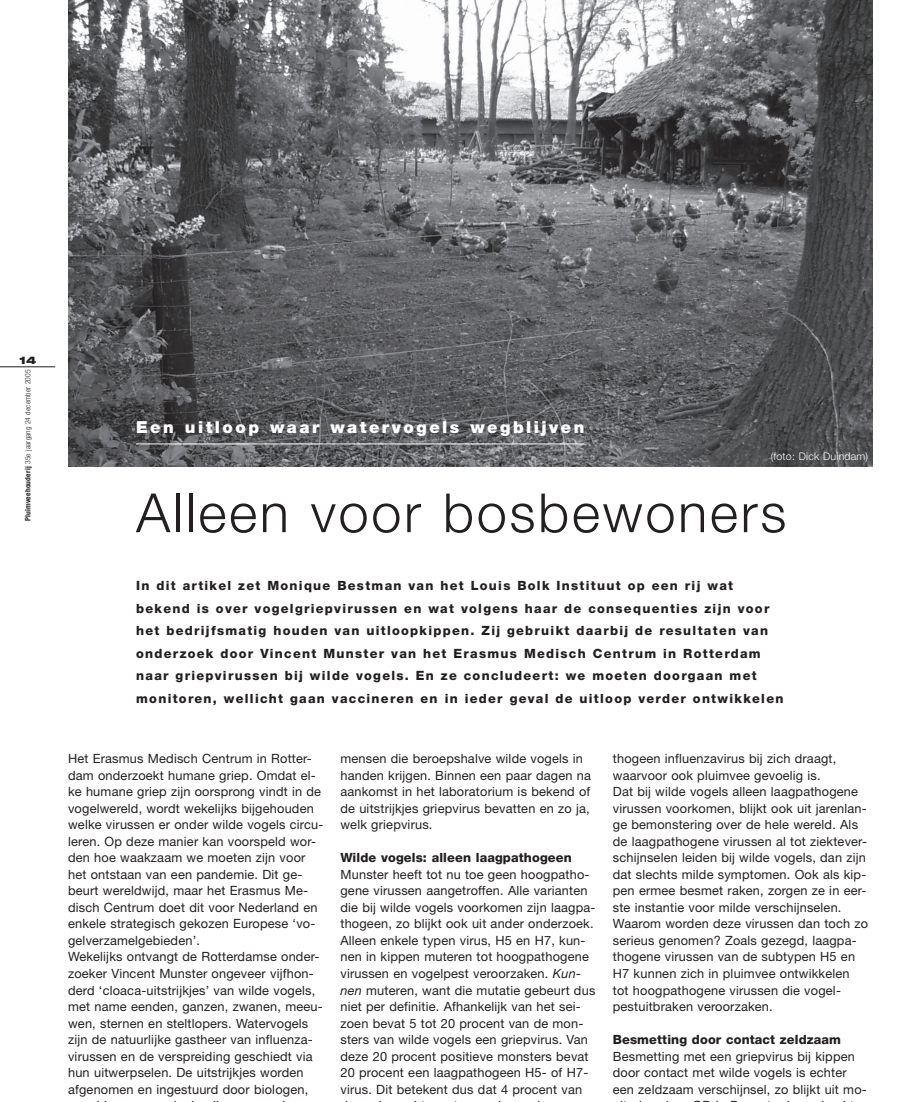
<style>
.page{position:relative;width:915px;height:1102px;background:#fff}
.page>*{position:absolute;margin:0;border:0;box-sizing:border-box;transform-origin:0 0}
.t1{font:300 54px "Helvetica Neue LT Std";letter-spacing:.05em;color:#231f20}
.t2{font:900 16.5px "Helvetica Neue LT Std";letter-spacing:.15em;color:#fff}
.t3{font:12.75px/16.5px "Helvetica Neue LT Std";letter-spacing:.015em;color:#231f20}
.t4{font:800 12.75px/22.5px "Helvetica Neue LT Std";letter-spacing:.1em;color:#231f20}
.t5{font:800 12.75px "Helvetica Neue LT Std";letter-spacing:.01em;color:#231f20}
.t6{font:300 10.5px "Helvetica Neue LT Std";letter-spacing:.025em;color:#fff}
.t7{font:900 expanded 10.5px "Helvetica Neue LT Std";color:#231f20}
.t8{font:300 condensed 7.5px "Helvetica Neue LT Std";letter-spacing:.025em;color:#231f20}
.s1{font-weight:700}
.s2{font-style:italic}
</style>
<div class="page">
<hr style="left:0;top:366px;width:55px;height:1px;background:#231f20">
<img style="left:68px;top:0;width:804px;height:466px">
<hr style="left:136px;top:443px;width:448px;height:1px;background:#fff">
<p class="t7" style="left:19px;top:356px;width:19px">14</p>
<p class="t8" style="left:25px;top:521px;width:153px;rotate:-90deg"><span class="s1">Pluimveehouderij</span> 35e jaargang 24 december 2005</p>
<p class="t2" style="left:136px;top:421px;width:449px">Een uitloop waar watervogels wegblijven</p>
<p class="t6" style="left:770px;top:452px;width:99px">(foto: Dick Duindam)</p>
<h1 class="t1" style="left:136px;top:493px;width:651px">Alleen voor bosbewoners</h1>
<p class="t4" style="left:136px;top:575px;width:648px">In dit artikel zet Monique Bestman van het Louis Bolk Instituut op een rij wat bekend is over vogelgriepvirussen en wat volgens haar de consequenties zijn voor het bedrijfsmatig houden van uitloopkippen. Zij gebruikt daarbij de resultaten van onderzoek door Vincent Munster van het Erasmus Medisch Centrum in Rotterdam naar griepvirussen bij wilde vogels. En ze concludeert: we moeten doorgaan met monitoren, wellicht gaan vaccineren en in ieder geval de uitloop verder ontwikkelen</p>
<p class="t3" style="left:68px;top:751px;width:256px">Het Erasmus Medisch Centrum in Rotter&shy;dam onderzoekt humane griep. Omdat el&shy;ke humane griep zijn oorsprong vindt in de vogelwereld, wordt wekelijks bijgehouden welke virussen er onder wilde vogels circu&shy;leren. Op deze manier kan voorspeld wor&shy;den hoe waakzaam we moeten zijn voor het ontstaan van een pandemie. Dit ge&shy;beurt wereldwijd, maar het Erasmus Me&shy;disch Centrum doet dit voor Nederland en enkele strategisch gekozen Europese ‘vo&shy;gelverzamelgebieden’.<br>Wekelijks ontvangt de Rotterdamse onder&shy;zoeker Vincent Munster ongeveer vijfhon&shy;derd ‘cloaca-uitstrijkjes’ van wilde vogels, met name eenden, ganzen, zwanen, meeu&shy;wen, sternen en steltlopers. Watervogels zijn de natuurlijke gastheer van influenza&shy;virussen en de verspreiding geschiedt via hun uitwerpselen. De uitstrijkjes worden afgenomen en ingestuurd door biologen,</p>
<p class="t3" style="left:340px;top:751px;width:252px">mensen die beroepshalve wilde vogels in handen krijgen. Binnen een paar dagen na aankomst in het laboratorium is bekend of de uitstrijkjes griepvirus bevatten en zo ja, welk griepvirus.</p>
<p class="t5" style="left:340px;top:853px;width:233px">Wilde vogels: alleen laagpathogeen</p>
<p class="t3" style="left:340px;top:867px;width:256px">Munster heeft tot nu toe geen hoogpatho&shy;gene virussen aangetroffen. Alle varianten die bij wilde vogels voorkomen zijn laagpa&shy;thogeen, zo blijkt ook uit ander onderzoek.<br>Alleen enkele typen virus, H5 en H7, kun&shy;nen in kippen muteren tot hoogpathogene virussen en vogelpest veroorzaken. <span class="s2">Kun&shy;nen</span> muteren, want die mutatie gebeurt dus niet per definitie. Afhankelijk van het sei&shy;zoen bevat 5 tot 20 procent van de mon&shy;sters van wilde vogels een griepvirus. Van deze 20 procent positieve monsters bevat 20 procent een laagpathogeen H5- of H7- virus. Dit betekent dus dat 4 procent van</p>
<p class="t3" style="left:612px;top:751px;width:257px">thogeen influenzavirus bij zich draagt, waarvoor ook pluimvee gevoelig is.<br>Dat bij wilde vogels alleen laagpathogene virussen voorkomen, blijkt ook uit jarenlan&shy;ge bemonstering over de hele wereld. Als de laagpathogene virussen al tot ziektever&shy;schijnselen leiden bij wilde vogels, dan zijn dat slechts milde symptomen. Ook als kip&shy;pen ermee besmet raken, zorgen ze in eer&shy;ste instantie voor milde verschijnselen.<br>Waarom worden deze virussen dan toch zo serieus genomen? Zoals gezegd, laagpa&shy;thogene virussen van de subtypen H5 en H7 kunnen zich in pluimvee ontwikkelen tot hoogpathogene virussen die vogel&shy;pestuitbraken veroorzaken.</p>
<p class="t5" style="left:612px;top:1034px;width:230px">Besmetting door contact zeldzaam</p>
<p class="t3" style="left:612px;top:1048px;width:255px">Besmetting met een griepvirus bij kippen door contact met wilde vogels is echter een zeldzaam verschijnsel, zo blijkt uit mo-</p>
</div>
